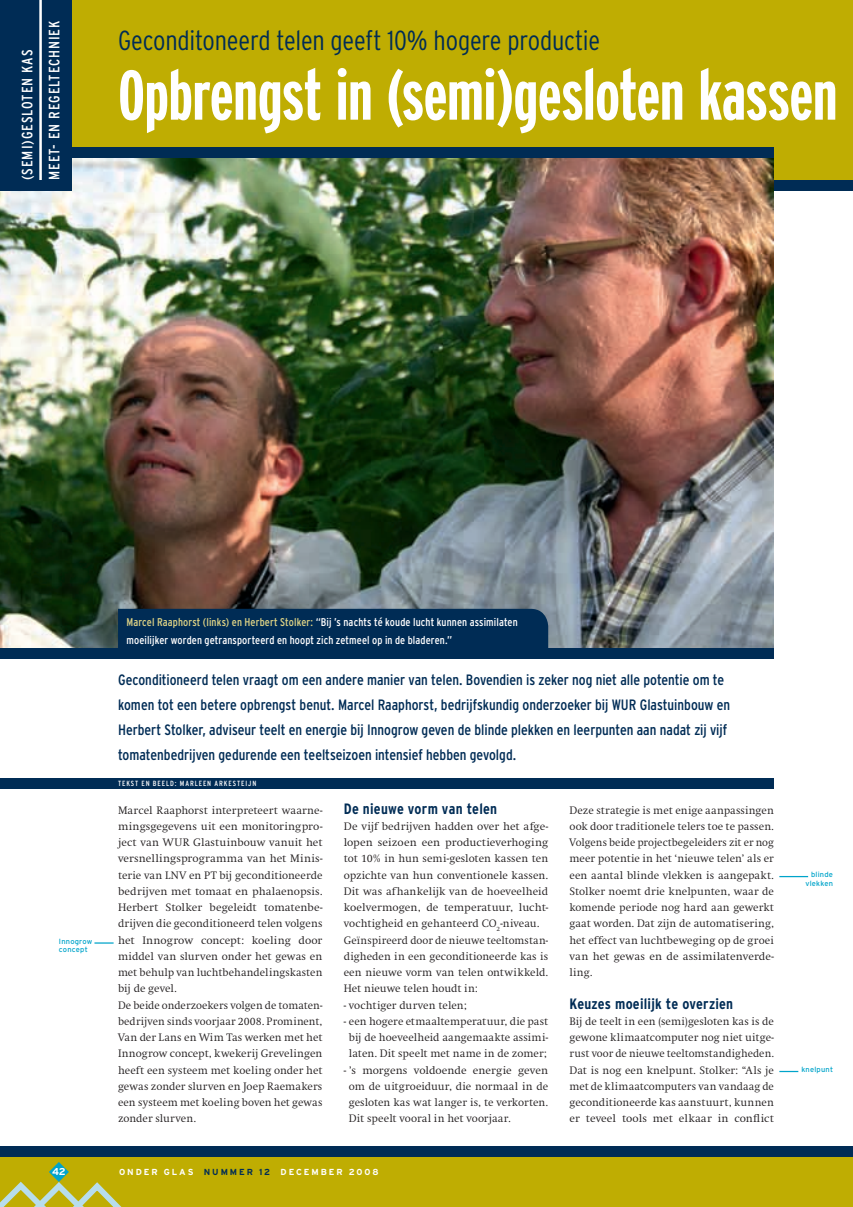
<style>
.page{position:relative;width:853px;height:1207px;background:#fff}
.page>*{position:absolute;margin:0;border:0;box-sizing:border-box;transform-origin:0 0}
.t1{font:700 extra-condensed 71.25px "Interstate";letter-spacing:-.01em;color:#fff}
.t2{font:300 condensed 27.5px "Interstate";letter-spacing:-.005em;color:#002c55}
.t3{font:condensed 15px/25px "Interstate";color:#002c55}
.t4{font:700 condensed 15px "Interstate";letter-spacing:.015em;color:#002c55}
.t5{font:condensed 15px/27.1px "Interstate";letter-spacing:.06em;color:#fff}
.t6{font:300 11.25px/16.2px "Swift";letter-spacing:.005em;color:#231f20;text-align:justify}
.t7{font:condensed 11.25px/17.5px "Interstate";letter-spacing:.01em;color:#fff}
.t8{font:700 10px "Interstate";color:#fff}
.t9{font:700 8.75px "Interstate";letter-spacing:.22em;color:#fff}
.t10{font:7.5px/8.8px "Interstate";letter-spacing:.025em;color:#00a4ca;text-align:right}
.t11{font:condensed 7.5px "Interstate";letter-spacing:.125em;color:#fff}
.s1{font-size:70px}
.s2{color:#dfd385}
.s3{color:#002c55}
</style>
<div class="page">
<div style="left:0;top:1146px;width:851px;height:61px;background:#bfad02"></div>
<div style="left:0;top:0;width:851px;height:184px;background:#bfad02"></div>
<div style="left:0;top:180px;width:851px;height:11px;background:#002c55"></div>
<div style="left:0;top:1146px;width:851px;height:10px;background:#002c55"></div>
<hr style="left:851px;top:1146px;width:1px;height:61px;background:#bfad02">
<hr style="left:851px;top:0;width:1px;height:184px;background:#bfad02">
<img style="left:0;top:158px;width:773px;height:490px">
<div style="left:0;top:0;width:72px;height:191px;background:#002c55"></div>
<div style="left:0;top:147px;width:773px;height:11px;background:#002c55"></div>
<div style="left:0;top:648px;width:773px;height:10px;background:#002c55"></div>
<div style="left:0;top:778px;width:773px;height:11px;background:#002c55"></div>
<div style="left:118px;top:609px;width:430px;height:39px;background:#002c55"></div>
<hr style="left:39px;top:0;width:3px;height:180px;background:#fff">
<svg style="left:779px;top:876px;width:29px;height:1px"></svg>
<svg style="left:779px;top:1071px;width:19px;height:1px"></svg>
<hr style="left:94px;top:942px;width:20px;height:2px;background:#00a4ca">
<svg style="left:0;top:1162px;width:122px;height:45px"></svg>
<h3 class="t5" style="left:13px;top:180px;width:161px;rotate:-90deg">(SEMI)GESLOTEN KAS<br>MEET- EN REGELTECHNIEK</h3>
<h2 class="t2" style="left:118px;top:25px;width:483px">Geconditoneerd telen geeft 10% hogere productie</h2>
<h1 class="t1" style="left:118px;top:55px;width:721px"><span class="s1">Opbr</span>engst in (semi)gesloten kassen</h1>
<p class="t10" style="left:59px;top:936px;width:35px;text-align:left">Innogrow concept</p>
<p class="t8" style="left:52px;top:1166px;width:15px">42</p>
<p class="t7" style="left:126px;top:613px;width:393px"><span class="s2">Marcel Raaphorst (links) en Herbert Stolker:</span> “Bij ’s nachts té koude lucht kunnen assimilaten moeilijker worden getransporteerd en hoopt zich zetmeel op in de bladeren.”</p>
<p class="t3" style="left:118px;top:667px;width:613px">Geconditioneerd telen vraagt om een andere manier van telen. Bovendien is zeker nog niet alle potentie om te komen tot een betere opbrengst benut. Marcel Raaphorst, bedrijfskundig onderzoeker bij WUR Glastuinbouw en Herbert Stolker, adviseur teelt en energie bij Innogrow geven de blinde plekken en leerpunten aan nadat zij vijf tomatenbedrijven gedurende een teeltseizoen intensief hebben gevolgd.</p>
<p class="t11" style="left:118px;top:779px;width:140px">TEKST EN BEELD: MARLEEN ARKESTEIJN</p>
<p class="t6" style="left:118px;top:802px;width:206px;text-align:left">Marcel Raaphorst interpreteert waarne&shy;mingsgegevens uit een monitoringpro&shy;ject van WUR Glastuinbouw vanuit het versnellingsprogramma van het Minis&shy;terie van LNV en PT bij geconditioneerde bedrijven met tomaat en phalaenopsis.<br>Herbert Stolker begeleidt tomatenbe&shy;drijven die geconditioneerd telen volgens het Innogrow concept: koeling door middel van slurven onder het gewas en met behulp van luchtbehandelingskasten bij de gevel.<br>De beide onderzoekers volgen de tomaten&shy;bedrijven sinds voorjaar 2008. Prominent, Van der Lans en Wim Tas werken met het Innogrow concept, kwekerij Grevelingen heeft een systeem met koeling onder het gewas zonder slurven en Joep Raemakers een systeem met koeling boven het gewas zonder slurven.</p>
<h3 class="t4" style="left:344px;top:800px;width:155px">De nieuwe vorm van telen</h3>
<p class="t6" style="left:569px;top:802px;width:206px">Deze strategie is met enige aanpassingen ook door traditionele telers toe te passen.<br>Volgens beide projectbegeleiders zit er nog meer potentie in het ‘nieuwe telen’ als er een aantal blinde vlekken is aangepakt.<br>Stolker noemt drie knelpunten, waar de komende periode nog hard aan gewerkt gaat worden. Dat zijn de automatisering, het effect van luchtbeweging op de groei van het gewas en de assimilatenverde&shy;ling.</p>
<h3 class="t4" style="left:569px;top:995px;width:165px">Keuzes moeilijk te overzien</h3>
<p class="t6" style="left:569px;top:1013px;width:206px">Bij de teelt in een (semi)gesloten kas is de gewone klimaatcomputer nog niet uitge&shy;rust voor de nieuwe teeltomstandigheden.<br>Dat is nog een knelpunt. Stolker: “Als je met de klimaatcomputers van vandaag de geconditioneerde kas aanstuurt, kunnen er teveel tools met elkaar in conflict</p>
<p class="t6" style="left:344px;top:818px;width:206px;text-align:left">De vijf bedrijven hadden over het afge&shy;lopen seizoen een productieverhoging tot 10% in hun semi-gesloten kassen ten opzichte van hun conventionele kassen.<br>Dit was afhankelijk van de hoeveelheid koelvermogen, de temperatuur, lucht&shy;vochtigheid en gehanteerd CO<sub>2</sub>-niveau.<br>Geïnspireerd door de nieuwe teeltomstan&shy;digheden in een geconditioneerde kas is een nieuwe vorm van telen ontwikkeld.<br>Het nieuwe telen houdt in:</p>
<p class="t6" style="left:344px;top:997px;width:125px">- vochtiger durven telen;</p>
<p class="t6" style="left:344px;top:1013px;width:206px;text-align:center">- een hogere etmaaltemperatuur, die past bij de hoeveelheid aangemaakte assimi&shy;laten. Dit speelt met name in de zomer;</p>
<p class="t6" style="left:349px;top:1062px;width:201px;text-indent:-5px">- ’s morgens voldoende energie geven om de uitgroeiduur, die normaal in de gesloten kas wat langer is, te verkorten.<br>Dit speelt vooral in het voorjaar.</p>
<p class="t9" style="left:119px;top:1167px;width:217px">ONDER GLAS <span class="s3">NUMMER 12</span> DECEMBER</p>
<p class="t9" style="left:349px;top:1167px;width:31px">2008</p>
<p class="t10" style="left:805px;top:870px;width:29px">blinde vlekken</p>
<p class="t10" style="left:801px;top:1065px;width:33px">knelpunt</p>
</div>
